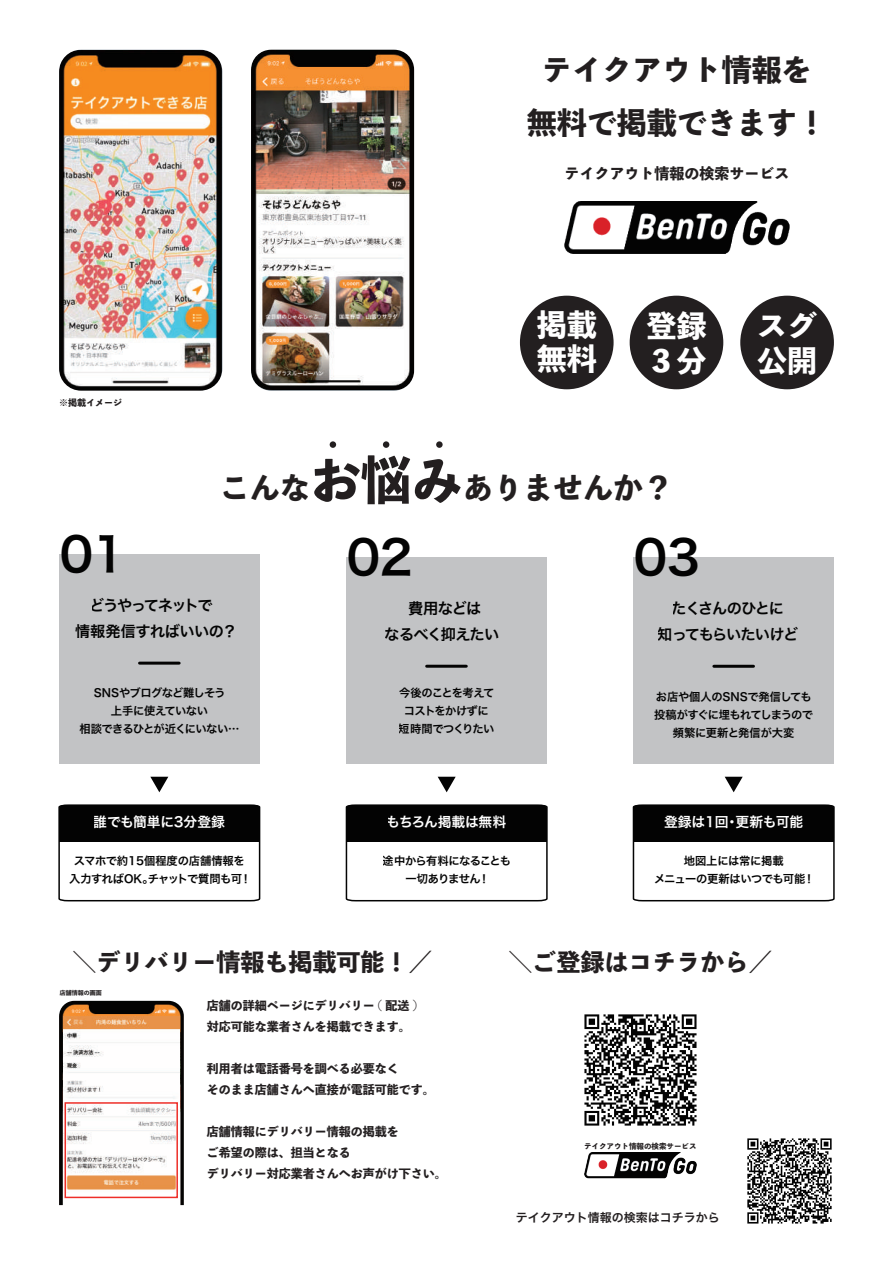
<style>
.page{position:relative;width:893px;height:1263px;background:#fff}
.page>*{position:absolute;margin:0;border:0;box-sizing:border-box;transform-origin:0 0}
.t1{font:46.8px "Hira Kaku Pro N W6";color:#030303}
.t2{font:800 30px/52.5px "Toppan Bunkyu Midashi Gothic Std N";color:#231f20;text-align:center}
.t3{font:800 30px/34.5px "Toppan Bunkyu Midashi Gothic Std N";color:#fff}
.t4{font:800 24px "Toppan Bunkyu Midashi Gothic Std N";color:#231f20}
.t5{font:15.15px/25.8px "Hira Kaku Pro N W6";letter-spacing:-.06em;color:#030303}
.t6{font:15.15px/25.8px "Hira Kaku Pro N W6";letter-spacing:-.085em;color:#030303;text-align:center}
.t7{font:800 15px "Toppan Bunkyu Midashi Gothic Std N";color:#231f20}
.t8{font:13.8px "Hira Kaku Pro N W6";letter-spacing:-.015em;color:#fff}
.t9{font:800 12px/21px "Toppan Bunkyu Midashi Gothic Std N";color:#231f20}
.t10{font:12px "Hira Kaku Pro N W6";color:#231f20}
.t11{font:11.25px/18px "Hira Kaku Pro N W6";letter-spacing:-.035em;color:#030303;text-align:center}
.t12{font:11.25px/18px "Hira Kaku Pro N W6";letter-spacing:-.055em;color:#030303;text-align:center}
.t13{font:800 9px "Toppan Bunkyu Midashi Gothic Std N";color:#231f20}
.t14{font:800 7.5px "Toppan Bunkyu Midashi Gothic Std N";color:#231f20}
.t15{font:800 6px "Toppan Bunkyu Midashi Gothic Std N";color:#231f20}
.s1{font-size:51px}
.s2{font-family:"Koz Go Pr 6 N";font-weight:400}
</style>
<div class="page">
<img style="left:59px;top:50px;width:163px;height:341px">
<img style="left:251px;top:50px;width:163px;height:341px">
<img style="left:564px;top:202px;width:225px;height:52px">
<div style="left:520px;top:296px;width:94px;height:93px;background:#231f20;border-radius:50%"></div>
<div style="left:630px;top:296px;width:93px;height:93px;background:#231f20;border-radius:50%"></div>
<div style="left:740px;top:296px;width:94px;height:93px;background:#231f20;border-radius:50%"></div>
<div style="left:330px;top:441px;width:6px;height:7px;background:#231f20;border-radius:50%"></div>
<div style="left:383px;top:441px;width:6px;height:7px;background:#231f20;border-radius:50%"></div>
<div style="left:436px;top:441px;width:7px;height:7px;background:#231f20;border-radius:50%"></div>
<div style="left:59px;top:554px;width:201px;height:210px;background:#c2c3c5"></div>
<hr style="left:140px;top:662px;width:39px;height:3px;background:#030303">
<div style="left:346px;top:557px;width:201px;height:207px;background:#c2c3c5"></div>
<hr style="left:427px;top:665px;width:39px;height:3px;background:#030303">
<div style="left:633px;top:557px;width:201px;height:207px;background:#c2c3c5"></div>
<hr style="left:714px;top:665px;width:39px;height:3px;background:#030303">
<svg style="left:58px;top:804px;width:203px;height:98px"></svg>
<div style="left:59px;top:805px;width:201px;height:36px;background:#030303;border-radius:4px"></div>
<div style="left:59px;top:813px;width:201px;height:28px;background:#030303"></div>
<svg style="left:150px;top:777px;width:18px;height:15px"></svg>
<svg style="left:345px;top:804px;width:203px;height:98px"></svg>
<div style="left:346px;top:805px;width:201px;height:36px;background:#030303;border-radius:4px"></div>
<div style="left:346px;top:813px;width:201px;height:28px;background:#030303"></div>
<svg style="left:438px;top:777px;width:18px;height:15px"></svg>
<svg style="left:632px;top:804px;width:203px;height:98px"></svg>
<div style="left:633px;top:805px;width:201px;height:36px;background:#030303;border-radius:4px"></div>
<div style="left:633px;top:813px;width:201px;height:28px;background:#030303"></div>
<svg style="left:725px;top:777px;width:18px;height:15px"></svg>
<hr style="left:446px;top:1262px;width:388px;height:1px;background:#231f20">
<img style="left:59px;top:1001px;width:125px;height:204px">
<img style="left:63px;top:1017px;width:117px;height:176px">
<div style="left:63px;top:1193px;width:117px;height:12px;background:#fff"></div>
<div style="left:65px;top:1102px;width:113px;height:96px;border:2px solid #ee2e28"></div>
<img style="left:584px;top:1014px;width:113px;height:112px">
<img style="left:585px;top:1153px;width:111px;height:26px">
<img style="left:747px;top:1138px;width:85px;height:86px">
<h2 class="t2" style="left:527px;top:42px;width:302px">テイクアウト情報を無料で掲載できます！</h2>
<h3 class="t7" style="left:564px;top:161px;width:226px">テイクアウト情報の検索サービス</h3>
<p class="t13" style="left:59px;top:396px;width:64px">※掲載イメージ</p>
<h1 class="t1" style="left:59px;top:512px;width:68px">01</h1>
<h2 class="t3" style="left:537px;top:305px;width:61px">掲載無料</h2>
<h2 class="t3" style="left:646px;top:307px;width:61px">登録<br>３分</h2>
<h2 class="t3" style="left:757px;top:307px;width:62px">スグ公開</h2>
<h2 class="t2" style="left:220px;top:460px;width:454px">こんな<span class="s1">お悩み</span>ありませんか？</h2>
<h1 class="t1" style="left:346px;top:515px;width:68px">02</h1>
<h1 class="t1" style="left:633px;top:515px;width:68px">03</h1>
<h3 class="t5" style="left:75px;top:591px;width:164px;text-indent:15px">どうやってネットで<br>情報発信すればいいの？</h3>
<p class="t11" style="left:79px;top:684px;width:161px">SNSやブログなど難しそう<br>上手に使えていない<br>相談できるひとが近くにいない…</p>
<p class="t8" style="left:94px;top:809px;width:133px">誰でも簡単に3分登録</p>
<p class="t11" style="left:69px;top:852px;width:184px">スマホで約15個程度の店舗情報を入力すればOK。チャットで質問も可！</p>
<h3 class="t5" style="left:385px;top:594px;width:116px;text-align:center">費用などは<br>なるべく抑えたい</h3>
<p class="t12" style="left:399px;top:684px;width:97px">今後のことを考えてコストをかけずに短時間でつくりたい</p>
<p class="t8" style="left:387px;top:809px;width:121px">もちろん掲載は無料</p>
<p class="t12" style="left:383px;top:852px;width:130px">途中から有料になることも一切ありません！</p>
<h3 class="t6" style="left:658px;top:595px;width:142px">たくさんのひとに<br>知ってもらいたいけど</h3>
<p class="t11" style="left:654px;top:687px;width:160px">お店や個人のSNSで発信しても投稿がすぐに埋もれてしまうので頻繁に更新と発信が大変</p>
<p class="t8" style="left:664px;top:809px;width:141px">登録は1回・更新も可能</p>
<p class="t11" style="left:654px;top:852px;width:162px">地図上には常に掲載<br>メニューの更新はいつでも可能！</p>
<h3 class="t4" style="left:73px;top:943px;width:361px"><span class="s2">＼</span>デリバリー情報も掲載可能！／</h3>
<h3 class="t4" style="left:508px;top:943px;width:265px"><span class="s2">＼</span>ご登録はコチラから／</h3>
<p class="t15" style="left:60px;top:988px;width:44px">店舗情報の画面</p>
<p class="t9" style="left:207px;top:994px;width:212px">店舗の詳細ページにデリバリー ( 配送 )対応可能な業者さんを掲載できます。</p>
<p class="t9" style="left:207px;top:1057px;width:230px">利用者は電話番号を調べる必要なく<br>そのまま店舗さんへ直接が電話可能です。</p>
<p class="t9" style="left:207px;top:1120px;width:242px">店舗情報にデリバリー情報の掲載を<br>ご希望の際は、担当となる<br>デリバリー対応業者さんへお声がけ下さい。</p>
<p class="t14" style="left:584px;top:1140px;width:114px">テイクアウト情報の検索サービス</p>
<p class="t10" style="left:516px;top:1207px;width:205px">テイクアウト情報の検索はコチラから</p>
</div>
